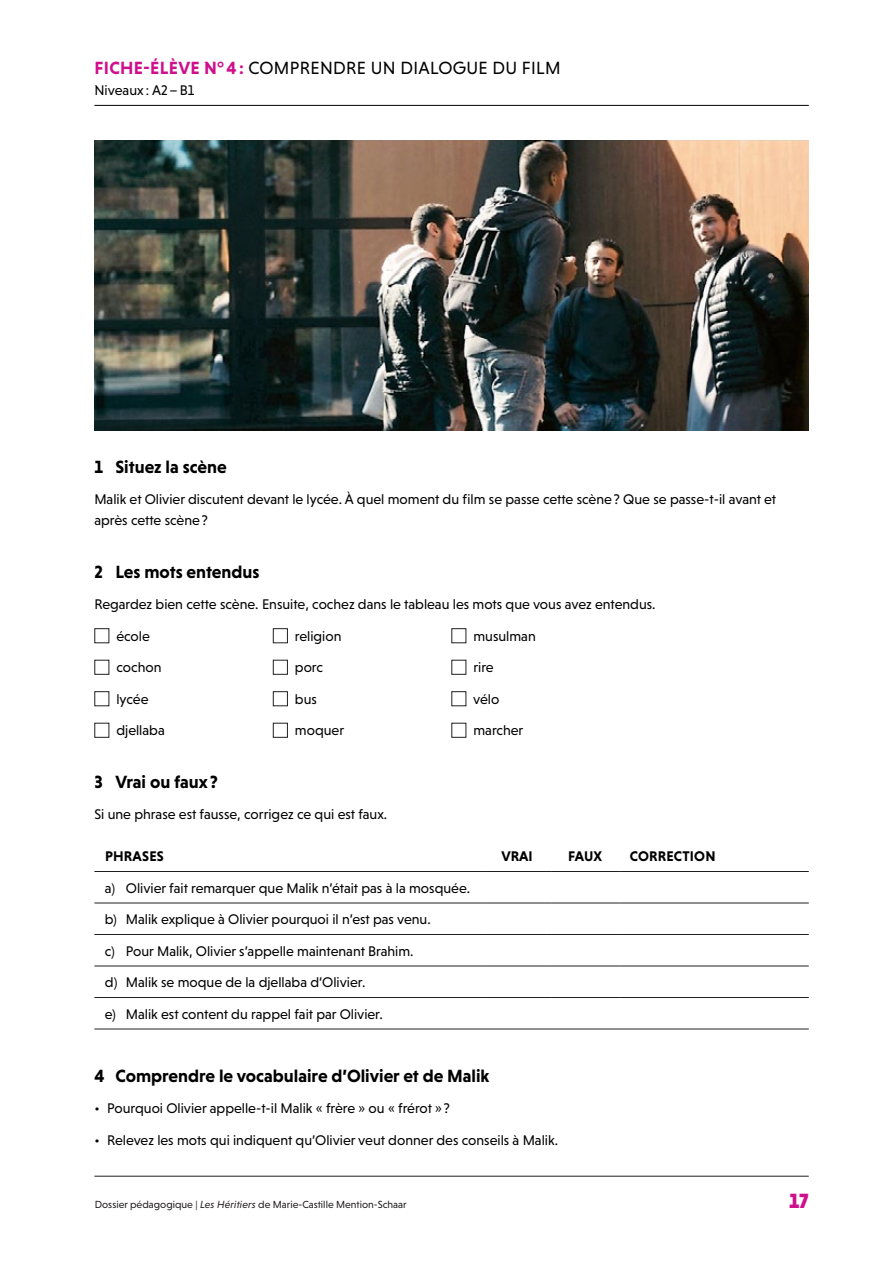
<style>
.page{position:relative;width:893px;height:1263px;background:#fff}
.page>*{position:absolute;margin:0;border:0;box-sizing:border-box;transform-origin:0 0}
.t1{font:900 21px "Niveau Grotesk";color:#cf108c}
.t2{font:700 18px "Niveau Grotesk";color:#000}
.t3{font:18px "Niveau Grotesk";letter-spacing:.015em;color:#000}
.t4{font:14.25px/21px "Niveau Grotesk";color:#000}
.t5{font:700 14.25px "Niveau Grotesk";letter-spacing:.015em;color:#000}
.t6{font:10.5px "Niveau Grotesk";color:#231f20}
.s1{font-weight:700;color:#cf108c}
.s2{font-style:italic}
</style>
<div class="page">
<hr style="left:94px;top:1176px;width:715px;height:1px;background:#231f20">
<hr style="left:94px;top:105px;width:715px;height:1px;background:#000">
<div style="left:94px;top:628px;width:15px;height:15px;border:1px solid #231f20"></div>
<div style="left:273px;top:628px;width:15px;height:15px;border:1px solid #231f20"></div>
<div style="left:451px;top:628px;width:15px;height:15px;border:1px solid #231f20"></div>
<div style="left:94px;top:660px;width:15px;height:15px;border:1px solid #231f20"></div>
<div style="left:273px;top:660px;width:15px;height:15px;border:1px solid #231f20"></div>
<div style="left:451px;top:660px;width:15px;height:15px;border:1px solid #231f20"></div>
<div style="left:94px;top:691px;width:15px;height:15px;border:1px solid #231f20"></div>
<div style="left:273px;top:691px;width:15px;height:15px;border:1px solid #231f20"></div>
<div style="left:451px;top:691px;width:15px;height:15px;border:1px solid #231f20"></div>
<div style="left:94px;top:723px;width:15px;height:15px;border:1px solid #231f20"></div>
<div style="left:273px;top:723px;width:15px;height:15px;border:1px solid #231f20"></div>
<div style="left:451px;top:723px;width:15px;height:15px;border:1px solid #231f20"></div>
<hr style="left:94px;top:903px;width:389px;height:1px;background:#231f20">
<hr style="left:483px;top:903px;width:68px;height:1px;background:#231f20">
<hr style="left:551px;top:903px;width:68px;height:1px;background:#231f20">
<hr style="left:619px;top:903px;width:190px;height:1px;background:#231f20">
<hr style="left:94px;top:934px;width:389px;height:1px;background:#231f20">
<hr style="left:483px;top:934px;width:68px;height:1px;background:#231f20">
<hr style="left:551px;top:934px;width:68px;height:1px;background:#231f20">
<hr style="left:619px;top:934px;width:190px;height:1px;background:#231f20">
<hr style="left:94px;top:966px;width:389px;height:1px;background:#231f20">
<hr style="left:483px;top:966px;width:68px;height:1px;background:#231f20">
<hr style="left:551px;top:966px;width:68px;height:1px;background:#231f20">
<hr style="left:619px;top:966px;width:190px;height:1px;background:#231f20">
<hr style="left:94px;top:997px;width:389px;height:1px;background:#231f20">
<hr style="left:483px;top:997px;width:68px;height:1px;background:#231f20">
<hr style="left:551px;top:997px;width:68px;height:1px;background:#231f20">
<hr style="left:619px;top:997px;width:190px;height:1px;background:#231f20">
<hr style="left:94px;top:1029px;width:389px;height:1px;background:#231f20">
<hr style="left:483px;top:1029px;width:68px;height:1px;background:#231f20">
<hr style="left:551px;top:1029px;width:68px;height:1px;background:#231f20">
<hr style="left:619px;top:1029px;width:190px;height:1px;background:#231f20">
<hr style="left:94px;top:871px;width:389px;height:1px;background:#231f20">
<hr style="left:483px;top:871px;width:68px;height:1px;background:#231f20">
<hr style="left:551px;top:871px;width:68px;height:1px;background:#231f20">
<hr style="left:619px;top:871px;width:190px;height:1px;background:#231f20">
<img style="left:94px;top:140px;width:714px;height:290px">
<p class="t3" style="left:95px;top:57px;width:468px"><span class="s1">FICHE-ÉLÈVE N°4:</span> COMPRENDRE UN DIALOGUE DU FILM</p>
<p class="t4" style="left:94px;top:79px;width:101px">Niveaux : A2–B1</p>
<p class="t2" style="left:94px;top:456px;width:134px">1 Situez la scène</p>
<p class="t4" style="left:94px;top:489px;width:683px">Malik et Olivier discutent devant le lycée. À quel moment du film se passe cette scène? Que se passe-t-il avant et après cette scène?</p>
<p class="t2" style="left:94px;top:561px;width:167px">2 Les mots entendus</p>
<p class="t4" style="left:94px;top:594px;width:563px">Regardez bien cette scène. Ensuite, cochez dans le tableau les mots que vous avez entendus.</p>
<p class="t4" style="left:116px;top:625px;width:35px">école</p>
<p class="t4" style="left:295px;top:625px;width:48px">religion</p>
<p class="t4" style="left:473px;top:625px;width:64px">musulman</p>
<p class="t4" style="left:116px;top:657px;width:47px">cochon</p>
<p class="t4" style="left:295px;top:657px;width:30px">porc</p>
<p class="t4" style="left:473px;top:657px;width:22px">rire</p>
<p class="t4" style="left:116px;top:688px;width:34px">lycée</p>
<p class="t4" style="left:295px;top:688px;width:24px">bus</p>
<p class="t4" style="left:473px;top:688px;width:28px">vélo</p>
<p class="t4" style="left:116px;top:720px;width:50px">djellaba</p>
<p class="t4" style="left:295px;top:720px;width:51px">moquer</p>
<p class="t4" style="left:473px;top:720px;width:51px">marcher</p>
<p class="t2" style="left:94px;top:771px;width:125px">3 Vrai ou faux ?</p>
<p class="t4" style="left:94px;top:804px;width:294px">Si une phrase est fausse, corrigez ce qui est faux.</p>
<p class="t5" style="left:105px;top:848px;width:60px">PHRASES</p>
<p class="t5" style="left:501px;top:848px;width:33px">VRAI</p>
<p class="t5" style="left:568px;top:848px;width:35px">FAUX</p>
<p class="t5" style="left:630px;top:848px;width:87px">CORRECTION</p>
<p class="t4" style="left:105px;top:877px;width:367px">a) Olivier fait remarquer que Malik n’était pas à la mosquée.</p>
<p class="t4" style="left:105px;top:909px;width:327px">b) Malik explique à Olivier pourquoi il n’est pas venu.</p>
<p class="t4" style="left:105px;top:940px;width:310px">c) Pour Malik, Olivier s’appelle maintenant Brahim.</p>
<p class="t4" style="left:105px;top:972px;width:262px">d) Malik se moque de la djellaba d’Olivier.</p>
<p class="t4" style="left:105px;top:1003px;width:279px">e) Malik est content du rappel fait par Olivier.</p>
<p class="t2" style="left:94px;top:1065px;width:396px">4 Comprendre le vocabulaire d’Olivier et de Malik</p>
<p class="t4" style="left:94px;top:1098px;width:357px">• Pourquoi Olivier appelle-t-il Malik « frère » ou « frérot » ?</p>
<p class="t4" style="left:94px;top:1129px;width:465px">• Relevez les mots qui indiquent qu’Olivier veut donner des conseils à Malik.</p>
<p class="t6" style="left:95px;top:1198px;width:313px">Dossier pédagogique | <span class="s2">Les Héritiers</span> de Marie-Castille Mention-Schaar</p>
<h1 class="t1" style="left:789px;top:1188px;width:21px">17</h1>
</div>
